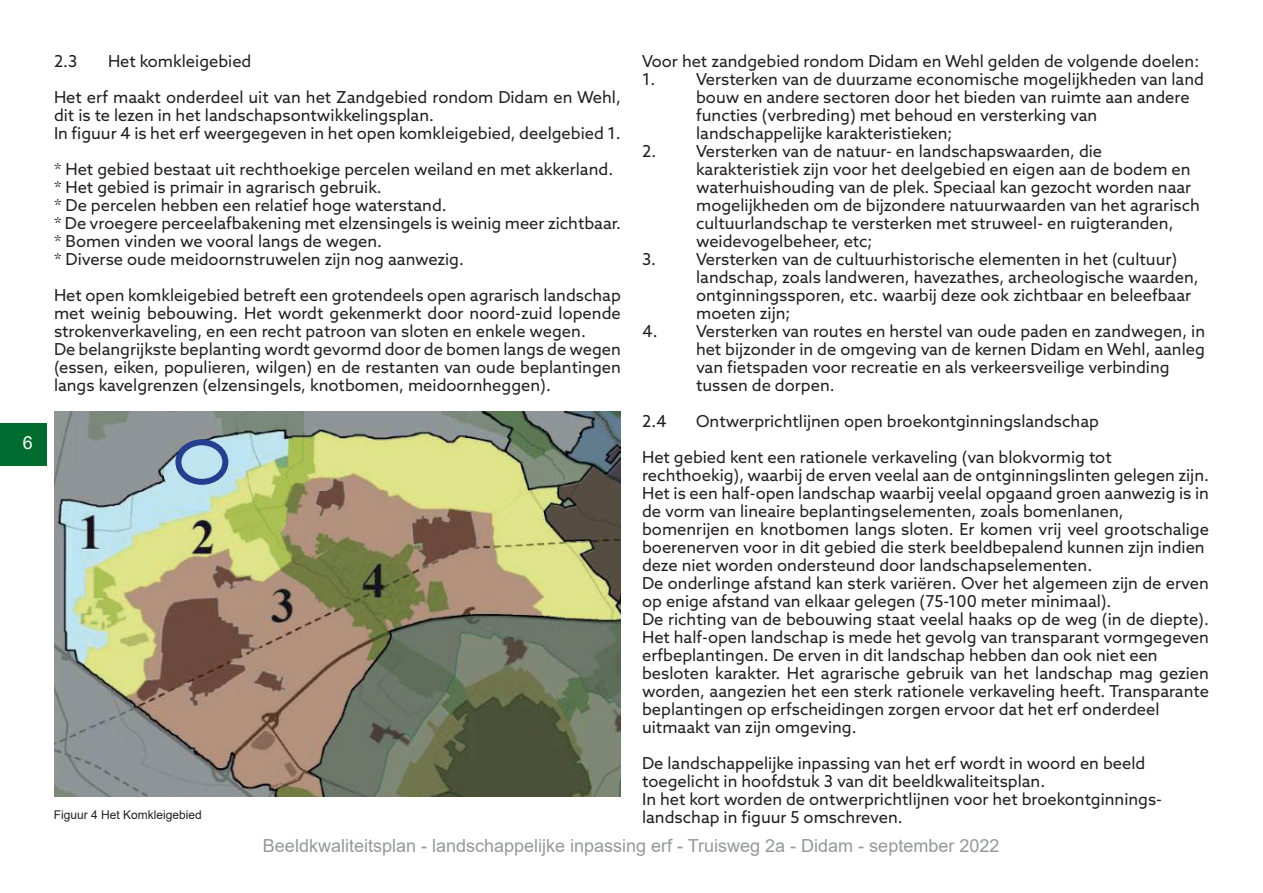
<style>
.page{position:relative;width:1263px;height:893px;background:#fff}
.page>*{position:absolute;margin:0;border:0;box-sizing:border-box;transform-origin:0 0}
.t1{font:18px "Arial";color:#96989b}
.t2{font:18px "Arial";color:#fff}
.t3{font:16.5px/18px "Azo Sans";color:#231f20}
.t4{font:12px "Arial";color:#231f20}
</style>
<div class="page">
<div style="left:0;top:423px;width:46px;height:43px;background:#006b2e"></div>
<img style="left:55px;top:411px;width:566px;height:385px">
<div style="left:175px;top:439px;width:53px;height:46px;border:6px solid #253f8e;border-radius:50%"></div>
<p class="t2" style="left:23px;top:430px;width:12px">6</p>
<p class="t3" style="left:54px;top:43px;width:568px;line-height:36px;text-indent:54px">Het komkleigebied<br>Het erf maakt onderdeel uit van het Zandgebied rondom Didam en Wehl,</p>
<p class="t3" style="left:54px;top:106px;width:568px">dit is te lezen in het landschapsontwikkelingsplan.<br>In figuur 4 is het erf weergegeven in het open komkleigebied, deelgebied 1.</p>
<p class="t3" style="left:54px;top:160px;width:568px">* Het gebied bestaat uit rechthoekige percelen weiland en met akkerland. * Het gebied is primair in agrarisch gebruik.<br>* De percelen hebben een relatief hoge waterstand.<br>* De vroegere perceelafbakening met elzensingels is weinig meer zichtbaar. * Bomen vinden we vooral langs de wegen.<br>* Diverse oude meidoornstruwelen zijn nog aanwezig.</p>
<p class="t3" style="left:54px;top:286px;width:568px">Het open komkleigebied betreft een grotendeels open agrarisch landschap met weinig bebouwing. Het wordt gekenmerkt door noord-zuid lopende strokenverkaveling, en een recht patroon van sloten en enkele wegen.<br>De belangrijkste beplanting wordt gevormd door de bomen langs de wegen (essen, eiken, populieren, wilgen) en de restanten van oude beplantingen langs kavelgrenzen (elzensingels, knotbomen, meidoornheggen).</p>
<p class="t3" style="left:54px;top:52px;width:25px">2.3</p>
<p class="t4" style="left:54px;top:806px;width:150px">Figuur 4 Het Komkleigebied</p>
<p class="t3" style="left:642px;top:52px;width:558px">Voor het zandgebied rondom Didam en Wehl gelden de volgende doelen:<br>1.</p>
<p class="t3" style="left:696px;top:70px;width:509px">Versterken van de duurzame economische mogelijkheden van land bouw en andere sectoren door het bieden van ruimte aan andere functies (verbreding) met behoud en versterking van landschappelijke karakteristieken;</p>
<p class="t3" style="left:642px;top:142px;width:16px">2.</p>
<p class="t3" style="left:696px;top:142px;width:505px">Versterken van de natuur- en landschapswaarden, die karakteristiek zijn voor het deelgebied en eigen aan de bodem en waterhuishouding van de plek. Speciaal kan gezocht worden naar mogelijkheden om de bijzondere natuurwaarden van het agrarisch cultuurlandschap te versterken met struweel- en ruigteranden, weidevogelbeheer, etc;</p>
<p class="t3" style="left:642px;top:250px;width:16px">3.</p>
<p class="t3" style="left:696px;top:250px;width:504px">Versterken van de cultuurhistorische elementen in het (cultuur) landschap, zoals landweren, havezathes, archeologische waarden, ontginningssporen, etc. waarbij deze ook zichtbaar en beleefbaar moeten zijn;</p>
<p class="t3" style="left:696px;top:322px;width:510px;text-indent:-54px">4. Versterken van routes en herstel van oude paden en zandwegen, in het bijzonder in de omgeving van de kernen Didam en Wehl, aanleg van fietspaden voor recreatie en als verkeersveilige verbinding tussen de dorpen.</p>
<p class="t3" style="left:642px;top:412px;width:26px">2.4</p>
<p class="t3" style="left:642px;top:403px;width:471px;line-height:36px;text-indent:54px">Ontwerprichtlijnen open broekontginningslandschap<br>Het gebied kent een rationele verkaveling (van blokvormig tot</p>
<p class="t3" style="left:642px;top:466px;width:568px">rechthoekig), waarbij de erven veelal aan de ontginningslinten gelegen zijn.<br>Het is een half-open landschap waarbij veelal opgaand groen aanwezig is in de vorm van lineaire beplantingselementen, zoals bomenlanen, bomenrijen en knotbomen langs sloten. Er komen vrij veel grootschalige boerenerven voor in dit gebied die sterk beeldbepalend kunnen zijn indien deze niet worden ondersteund door landschapselementen.<br>De onderlinge afstand kan sterk variëren. Over het algemeen zijn de erven op enige afstand van elkaar gelegen (75-100 meter minimaal).<br>De richting van de bebouwing staat veelal haaks op de weg (in de diepte).<br>Het half-open landschap is mede het gevolg van transparant vormgegeven erfbeplantingen. De erven in dit landschap hebben dan ook niet een besloten karakter. Het agrarische gebruik van het landschap mag gezien worden, aangezien het een sterk rationele verkaveling heeft. Transparante beplantingen op erfscheidingen zorgen ervoor dat het erf onderdeel uitmaakt van zijn omgeving.</p>
<p class="t3" style="left:642px;top:754px;width:521px">De landschappelijke inpassing van het erf wordt in woord en beeld toegelicht in hoofdstuk 3 van dit beeldkwaliteitsplan.<br>In het kort worden de ontwerprichtlijnen voor het broekontginnings&shy;landschap in figuur 5 omschreven.</p>
<p class="t1" style="left:263px;top:833px;width:738px">Beeldkwaliteitsplan - landschappelijke inpassing erf - Truisweg 2a - Didam - september 2022</p>
</div>
